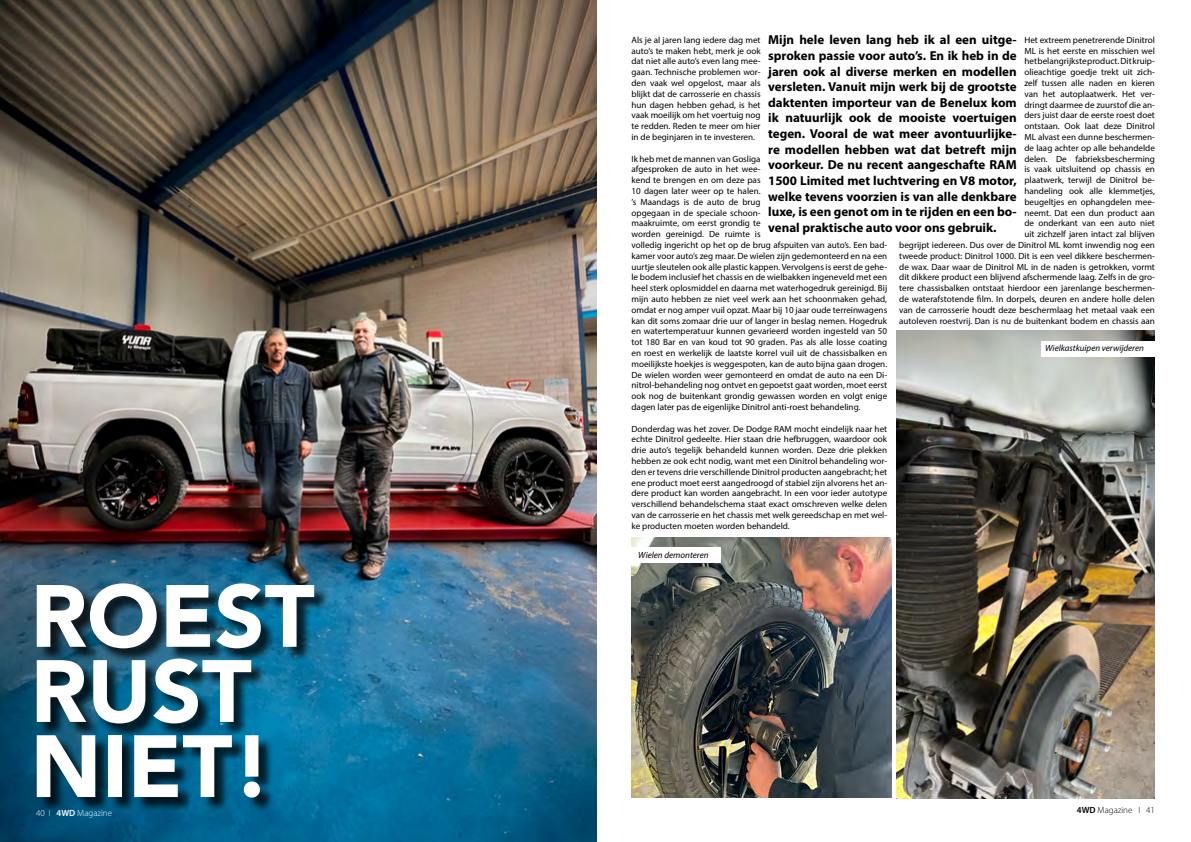
<style>
.page{position:relative;width:1191px;height:842px;background:#fff}
.page>*{position:absolute;margin:0;border:0;box-sizing:border-box;transform-origin:0 0}
.t1{font:900 87.2px/75.1px "Avenir";color:#fff}
.t2{font:700 13px/15.6px "Myriad Pro";color:#000;text-align:justify}
.t3{font:9px/10.8px "Myriad Pro";color:#000;text-align:justify}
.t4{font:italic 9px "Myriad Pro";color:#000}
.t5{font:300 9px "Myriad Pro";color:#000}
.t6{font:300 9px "Myriad Pro";color:#fff}
.s1{font-weight:600}
</style>
<div class="page">
<img style="left:0;top:0;width:597px;height:842px">
<div style="left:39px;top:586px;width:290px;height:226px;background:#000;opacity:.75"></div>
<img style="left:631px;top:537px;width:260px;height:261px">
<img style="left:896px;top:330px;width:259px;height:468px">
<div style="left:629px;top:548px;width:91px;height:15px;background:#fff"></div>
<div style="left:1041px;top:341px;width:135px;height:15px;background:#fff"></div>
<h1 class="t1" style="left:30px;top:577px;width:286px">ROEST<br>RUST<br>NIET!</h1>
<p class="t6" style="left:36px;top:808px;width:78px">40 I <span class="s1">4WD</span> Magazine</p>
<p class="t2" style="left:768px;top:32px;width:250px">Mijn hele leven lang heb ik al een uitge&shy;sproken passie voor auto’s. En ik heb in de jaren ook al diverse merken en modellen versleten. Vanuit mijn werk bij de grootste daktenten importeur van de Benelux kom ik natuurlijk ook de mooiste voertuigen tegen. Vooral de wat meer avontuurlijke&shy;re modellen hebben wat dat betreft mijn voorkeur. De nu recent aangeschafte RAM 1500 Limited met luchtvering en V8 motor, welke tevens voorzien is van alle denkbare luxe, is een genot om in te rijden en een bo&shy;venal praktische auto voor ons gebruik.</p>
<p class="t3" style="left:631px;top:34px;width:131px">Als je al jaren lang iedere dag met auto’s te maken hebt, merk je ook dat niet alle auto’s even lang mee&shy;gaan. Technische problemen wor&shy;den vaak wel opgelost, maar als blijkt dat de carrosserie en chassis hun dagen hebben gehad, is het vaak moeilijk om het voertuig nog te redden. Reden te meer om hier in de beginjaren in te investeren.</p>
<p class="t3" style="left:631px;top:153px;width:257px;text-align:left">Ik heb met de mannen van Gosliga<br>afgesproken de auto in het wee-<br>kend te brengen en om deze pas<br>10 dagen later weer op te halen.<br>’s Maandags is de auto de brug<br>opgegaan in de speciale schoon-<br>maakruimte, om eerst grondig te<br>worden gereinigd. De ruimte is<br>volledig ingericht op het op de brug afspuiten van auto’s. Een bad&shy;kamer voor auto’s zeg maar. De wielen zijn gedemonteerd en na een uurtje sleutelen ook alle plastic kappen. Vervolgens is eerst de gehe&shy;le bodem inclusief het chassis en de wielbakken ingeneveld met een heel sterk oplosmiddel en daarna met waterhogedruk gereinigd. Bij mijn auto hebben ze niet veel werk aan het schoonmaken gehad, omdat er nog amper vuil opzat. Maar bij 10 jaar oude terreinwagens kan dit soms zomaar drie uur of langer in beslag nemen. Hogedruk en watertemperatuur kunnen gevarieerd worden ingesteld van 50 tot 180 Bar en van koud tot 90 graden. Pas als alle losse coating en roest en werkelijk de laatste korrel vuil uit de chassisbalken en moeilijkste hoekjes is weggespoten, kan de auto bijna gaan drogen.<br>De wielen worden weer gemonteerd en omdat de auto na een Di&shy;nitrol-behandeling nog ontvet en gepoetst gaat worden, moet eerst ook nog de buitenkant grondig gewassen worden en volgt enige dagen later pas de eigenlijke Dinitrol anti-roest behandeling.</p>
<p class="t3" style="left:631px;top:423px;width:257px">Donderdag was het zover. De Dodge RAM mocht eindelijk naar het echte Dinitrol gedeelte. Hier staan drie hefbruggen, waardoor ook drie auto’s tegelijk behandeld kunnen worden. Deze drie plekken hebben ze ook echt nodig, want met een Dinitrol behandeling wor&shy;den er tevens drie verschillende Dinitrol producten aangebracht; het ene product moet eerst aangedroogd of stabiel zijn alvorens het an&shy;dere product kan worden aangebracht. In een voor ieder autotype verschillend behandelschema staat exact omschreven welke delen van de carrosserie en het chassis met welk gereedschap en met wel&shy;ke producten moeten worden behandeld.</p>
<p class="t3" style="left:899px;top:34px;width:257px;text-align:right">Het extreem penetrerende Dinitrol<br>ML is het eerste en misschien wel<br>het belangrijkste product. Dit kruip-<br>olieachtige goedje trekt uit zich-<br>zelf tussen alle naden en kieren<br>van het autoplaatwerk. Het ver-<br>dringt daarmee de zuurstof die an-<br>ders juist daar de eerste roest doet<br>ontstaan. Ook laat deze Dinitrol<br>ML alvast een dunne beschermen-<br>de laag achter op alle behandelde<br>delen. De fabrieksbescherming<br>is vaak uitsluitend op chassis en<br>plaatwerk, terwijl de Dinitrol be-<br>handeling ook alle klemmetjes,<br>beugeltjes en ophangdelen mee-<br>neemt. Dat een dun product aan<br>de onderkant van een auto niet<br>uit zichzelf jaren intact zal blijven<br>begrijpt iedereen. Dus over de Dinitrol ML komt inwendig nog een tweede product: Dinitrol 1000. Dit is een veel dikkere beschermen&shy;de wax. Daar waar de Dinitrol ML in de naden is getrokken, vormt dit dikkere product een blijvend afschermende laag. Zelfs in de gro&shy;tere chassisbalken ontstaat hierdoor een jarenlange beschermen&shy;de waterafstotende film. In dorpels, deuren en andere holle delen van de carrosserie houdt deze beschermlaag het metaal vaak een autoleven roestvrij. Dan is nu de buitenkant bodem en chassis aan</p>
<p class="t4" style="left:1045px;top:342px;width:100px">Wielkastkuipen verwijderen</p>
<p class="t4" style="left:638px;top:549px;width:72px">Wielen demonteren</p>
<p class="t5" style="left:1076px;top:804px;width:80px"><span class="s1">4WD</span> Magazine I 41</p>
</div>
